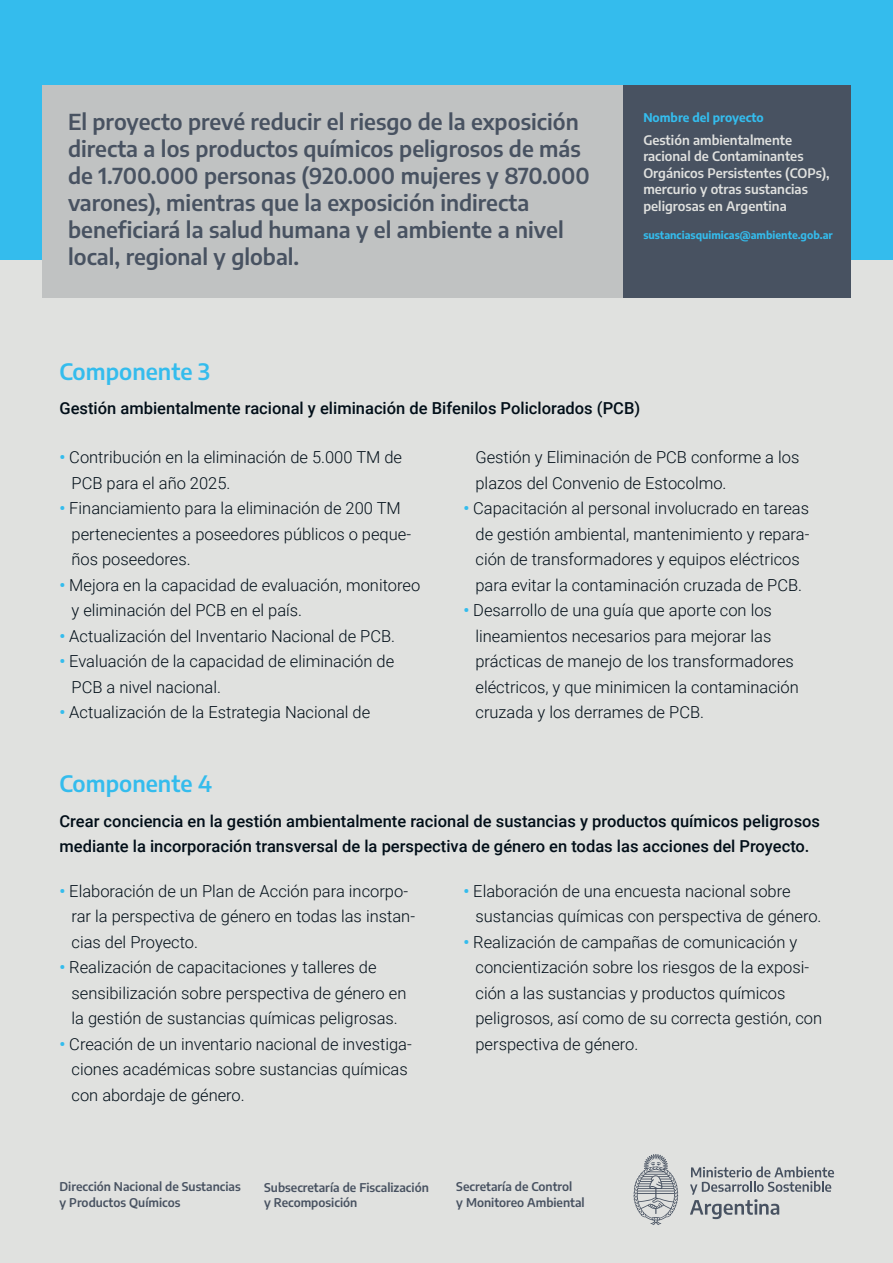
<style>
.page{position:relative;width:893px;height:1263px;background:#fff}
.page>*{position:absolute;margin:0;border:0;box-sizing:border-box;transform-origin:0 0}
.t1{font:600 22.5px "Encode Sans";color:#34bced}
.t2{font:600 21.9px/27px "Encode Sans";color:#485261}
.t3{font:300 16.5px/25.5px "Roboto";color:#010e18}
.t4{font:500 16.5px/25.5px "Roboto";color:#010e18}
.t5{font:600 13.05px/16.5px "Encode Sans";color:#e0e1df}
.t6{font:600 12px/15.5px "Encode Sans";color:#485261}
.t7{font:700 12px "Encode Sans";color:#34bced}
.t8{font:700 10.5px "Encode Sans";color:#34bced}
.s1{font-weight:700;color:#34bced}
</style>
<div class="page">
<div style="left:0;top:259px;width:893px;height:1004px;background:#e0e1df"></div>
<div style="left:0;top:0;width:893px;height:259px;background:#34bced"></div>
<div style="left:43px;top:85px;width:581px;height:213px;background:#c0c2c2"></div>
<div style="left:623px;top:85px;width:227px;height:213px;background:#485261"></div>
<svg style="left:690px;top:1166px;width:144px;height:53px"></svg>
<svg style="left:634px;top:1154px;width:44px;height:71px"></svg>
<p class="t2" style="left:68px;top:108px;width:523px">El proyecto prevé reducir el riesgo de la exposición directa a los productos químicos peligrosos de más de 1.700.000 personas (920.000 mujeres y 870.000 varones), mientras que la exposición indirecta beneficiará la salud humana y el ambiente a nivel local, regional y global.</p>
<p class="t7" style="left:643px;top:110px;width:122px">Nombre del proyecto</p>
<p class="t5" style="left:643px;top:131px;width:188px">Gestión ambientalmente racional de Contaminantes<br>Orgánicos Persistentes (COPs), mercurio y otras sustancias peligrosas en Argentina</p>
<p class="t8" style="left:643px;top:228px;width:191px">sustanciasquimicas@ambiente.gob.ar</p>
<h1 class="t1" style="left:60px;top:356px;width:152px">Componente 3</h1>
<p class="t4" style="left:60px;top:395px;width:582px">Gestión ambientalmente racional y eliminación de Bifenilos Policlorados (PCB)</p>
<p class="t3" style="left:72px;top:444px;width:332px;text-indent:-12px"><span class="s1">•</span> Contribución en la eliminación de 5.000 TM de<br>PCB para el año 2025.</p>
<p class="t3" style="left:72px;top:495px;width:341px;text-indent:-12px"><span class="s1">•</span> Financiamiento para la eliminación de 200 TM pertenecientes a poseedores públicos o peque&shy;ños poseedores.</p>
<p class="t3" style="left:72px;top:571px;width:350px;text-indent:-12px"><span class="s1">•</span> Mejora en la capacidad de evaluación, monitoreo y eliminación del PCB en el país.</p>
<p class="t3" style="left:60px;top:622px;width:337px"><span class="s1">•</span> Actualización del Inventario Nacional de PCB.</p>
<p class="t3" style="left:72px;top:648px;width:324px;text-indent:-12px"><span class="s1">•</span> Evaluación de la capacidad de eliminación de<br>PCB a nivel nacional.</p>
<p class="t3" style="left:60px;top:699px;width:312px"><span class="s1">•</span> Actualización de la Estrategia Nacional de</p>
<p class="t3" style="left:475px;top:444px;width:325px">Gestión y Eliminación de PCB conforme a los plazos del Convenio de Estocolmo.</p>
<p class="t3" style="left:475px;top:495px;width:335px;text-indent:-12px"><span class="s1">•</span> Capacitación al personal involucrado en tareas de gestión ambiental, mantenimiento y repara&shy;ción de transformadores y equipos eléctricos para evitar la contaminación cruzada de PCB.</p>
<p class="t3" style="left:475px;top:597px;width:325px;text-indent:-12px"><span class="s1">•</span> Desarrollo de una guía que aporte con los lineamientos necesarios para mejorar las prácticas de manejo de los transformadores eléctricos, y que minimicen la contaminación cruzada y los derrames de PCB.</p>
<h1 class="t1" style="left:60px;top:768px;width:154px">Componente 4</h1>
<p class="t4" style="left:60px;top:807px;width:762px">Crear conciencia en la gestión ambientalmente racional de sustancias y productos químicos peligrosos mediante la incorporación transversal de la perspectiva de género en todas las acciones del Proyecto.</p>
<p class="t3" style="left:72px;top:878px;width:345px;text-indent:-12px"><span class="s1">•</span> Elaboración de un Plan de Acción para incorpo&shy;rar la perspectiva de género en todas las instan&shy;cias del Proyecto.</p>
<p class="t3" style="left:72px;top:954px;width:336px;text-indent:-12px"><span class="s1">•</span> Realización de capacitaciones y talleres de sensibilización sobre perspectiva de género en la gestión de sustancias químicas peligrosas.</p>
<p class="t3" style="left:72px;top:1031px;width:342px;text-indent:-12px"><span class="s1">•</span> Creación de un inventario nacional de investiga&shy;ciones académicas sobre sustancias químicas con abordaje de género.</p>
<p class="t3" style="left:475px;top:877px;width:348px;text-indent:-12px"><span class="s1">•</span> Elaboración de una encuesta nacional sobre sustancias químicas con perspectiva de género.</p>
<p class="t3" style="left:475px;top:928px;width:348px;text-indent:-12px"><span class="s1">•</span> Realización de campañas de comunicación y concientización sobre los riesgos de la exposi&shy;ción a las sustancias y productos químicos peligrosos, así como de su correcta gestión, con perspectiva de género.</p>
<p class="t6" style="left:60px;top:1179px;width:183px">Dirección Nacional de Sustancias y Productos Químicos</p>
<p class="t6" style="left:264px;top:1179px;width:166px;line-height:15px">Subsecretaría de Fiscalización y Recomposición</p>
<p class="t6" style="left:456px;top:1179px;width:130px">Secretaría de Control<br>y Monitoreo Ambiental</p>
</div>
